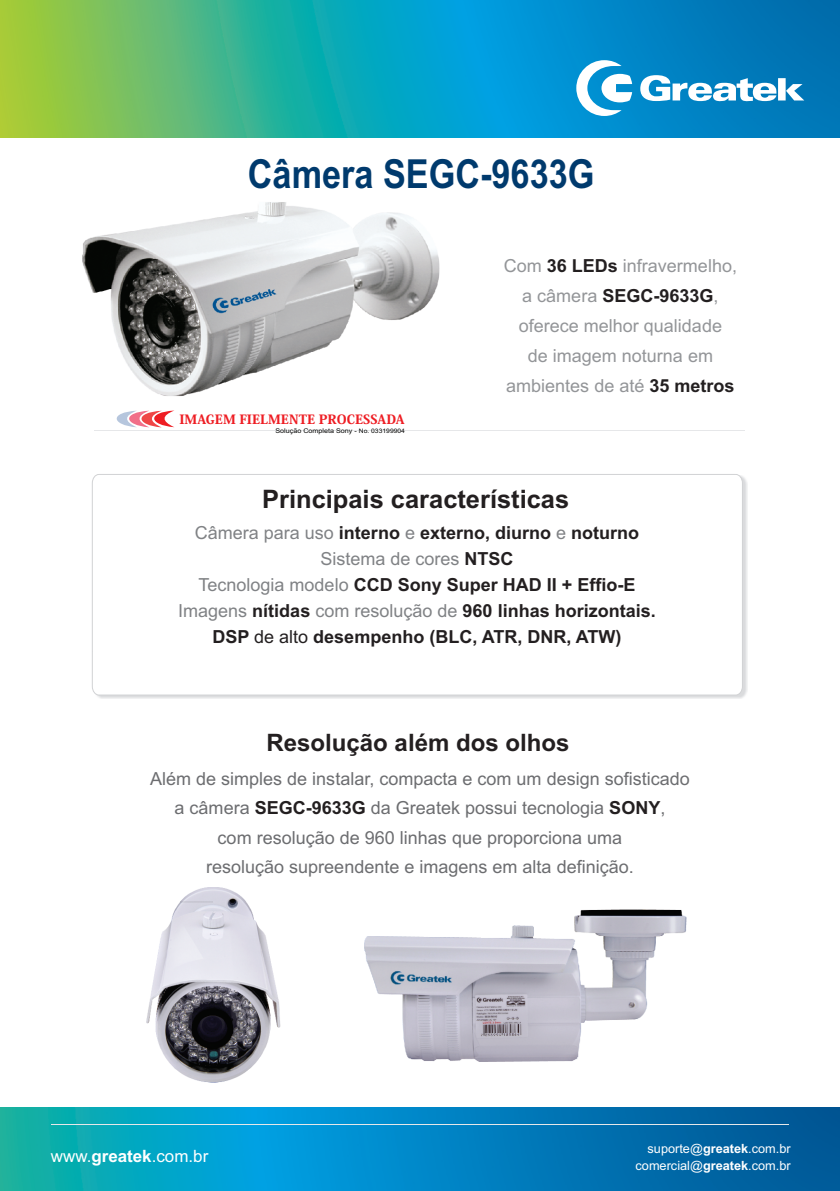
<style>
.page{position:relative;width:840px;height:1191px;background:#fff}
.page>*{position:absolute;margin:0;border:0;box-sizing:border-box;transform-origin:0 0}
.t1{font:700 40px "Arial";color:#003a6d;scale:.86 1}
.t2{font:700 25.4px "Arial";color:#231f20}
.t3{font:700 24px "Arial";color:#231f20}
.t4{font:18px/29.2px "Arial";color:#6c6d70;text-align:center}
.t5{font:700 18px/26.2px "Arial";color:#231f20;text-align:center}
.t6{font:18px/30px "Arial";color:#939598;text-align:center}
.t7{font:18px "Arial";color:#808285}
.t8{font:17px "Arial";color:#fff}
.t9{font:12.8px/17px "Arial";color:#fff;text-align:right}
.t10{font:800 12.6px "Koz Min Pr 6 N";color:#ee1d23;scale:1.07 1}
.t11{font:6.6px "Arial";color:#040504;scale:1.1 1}
.s1{font-size:6.2px}
.s2{font-weight:700;color:#231f20}
.s3{font-weight:400;color:#808285}
.s4{font-weight:400}
.s5{font-weight:700}
</style>
<div class="page">
<img style="left:0;top:0;width:839px;height:137px">
<img style="left:0;top:1107px;width:839px;height:84px">
<img style="left:82px;top:202px;width:357px;height:194px">
<hr style="left:51px;top:1124px;width:737px;height:1px;background:#e6e7e9">
<svg style="left:576px;top:60px;width:227px;height:56px"></svg>
<hr style="left:94px;top:430px;width:650px;height:1px;background:#e6e7e9">
<img style="left:97px;top:476px;width:650px;height:222px">
<svg style="left:92px;top:474px;width:650px;height:221px"></svg>
<svg style="left:116px;top:410px;width:58px;height:17px"></svg>
<img style="left:146px;top:887px;width:135px;height:195px">
<img style="left:365px;top:909px;width:321px;height:152px">
<h1 class="t1" style="left:248px;top:159px;width:404px">Câmera SEGC-9633G</h1>
<p class="t10" style="left:179px;top:412px;width:212px">IMAGEM FIELMENTE PROCESSADA</p>
<p class="t11" style="left:275px;top:428px;width:119px">Solução Completa Sony - <span class="s1">No. 033199904</span></p>
<p class="t6" style="left:503px;top:253px;width:235px">Com <span class="s2">36 LEDs</span> infravermelho, a câmera <span class="s2">SEGC-9633G</span>, oferece melhor qualidade<br>de imagem noturna em ambientes de até <span class="s2">35 metros</span></p>
<h2 class="t2" style="left:262px;top:489px;width:308px">Principais características</h2>
<p class="t5" style="left:195px;top:521px;width:446px"><span class="s3">Câmera para uso</span> interno externo, diurno noturno</p>
<p class="t7" style="left:405px;top:526px;width:12px">e</p>
<p class="t7" style="left:556px;top:526px;width:12px">e</p>
<p class="t5" style="left:178px;top:547px;width:479px"><span class="s3">Sistema de cores</span> NTSC<br><span class="s3">Tecnologia modelo</span> CCD Sony Super HAD II + Effio-E <span class="s3">Imagens</span> nítidas <span class="s3">com resolução de</span> 960 linhas horizontais.<br>DSP <span class="s4">de alto</span> desempenho (BLC, ATR, DNR, ATW)</p>
<h3 class="t3" style="left:266px;top:733px;width:304px">Resolução além dos olhos</h3>
<p class="t4" style="left:150px;top:766px;width:541px">Além de simples de instalar, compacta e com um design sofisticado a câmera <span class="s2">SEGC-9633G</span> da Greatek possui tecnologia <span class="s2">SONY</span>,<br>com resolução de 960 linhas que proporciona uma<br>resolução supreendente e imagens em alta definição.</p>
<p class="t8" style="left:51px;top:1150px;width:159px">www.<span class="s5">greatek</span>.com.br</p>
<p class="t9" style="left:635px;top:1141px;width:156px">suporte@<span class="s5">greatek</span>.com.br comercial@<span class="s5">greatek</span>.com.br</p>
</div>
